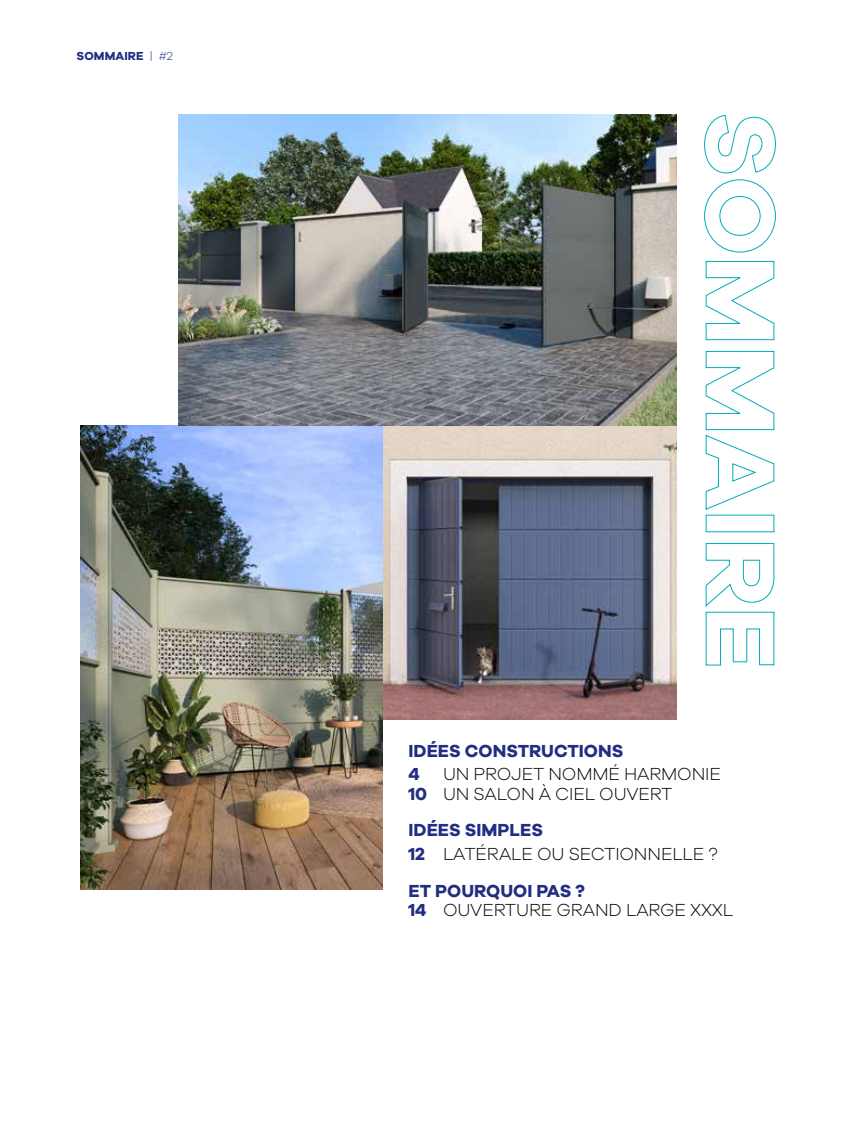
<style>
.page{position:relative;width:851px;height:1136px;background:#fff}
.page>*{position:absolute;margin:0;border:0;box-sizing:border-box;transform-origin:0 0}
.t1{font:300 18px/19.5px "Galano Grotesque";letter-spacing:-.01em;color:#000}
.t2{font:700 18px/23.7px "Galano Grotesque";color:#212e81}
.t3{font:700 12px "Galano Grotesque";letter-spacing:.01em;color:#212e81}
.s1{font-weight:300}
.s2{font-weight:700;color:#212e81}
</style>
<div class="page">
<img style="left:383px;top:425px;width:293px;height:294px">
<img style="left:81px;top:425px;width:302px;height:464px">
<img style="left:179px;top:115px;width:497px;height:310px">
<svg style="left:704px;top:114px;width:72px;height:552px"></svg>
<p class="t3" style="left:77px;top:48px;width:98px">SOMMAIRE <span class="s1">| #2</span></p>
<p class="t2" style="left:408px;top:738px;width:216px">IDÉES CONSTRUCTIONS<br>4</p>
<p class="t1" style="left:408px;top:764px;width:314px;text-indent:35px">UN PROJET NOMMÉ HARMONIE<br><span class="s2">10</span> UN SALON À CIEL OUVERT</p>
<p class="t1" style="left:408px;top:817px;width:311px;line-height:23.7px"><span class="s2">IDÉES SIMPLES<br>12</span> LATÉRALE OU SECTIONNELLE ?</p>
<p class="t1" style="left:408px;top:880px;width:326px"><span class="s2">ET POURQUOI PAS ?<br>14</span> OUVERTURE GRAND LARGE XXXL</p>
</div>
